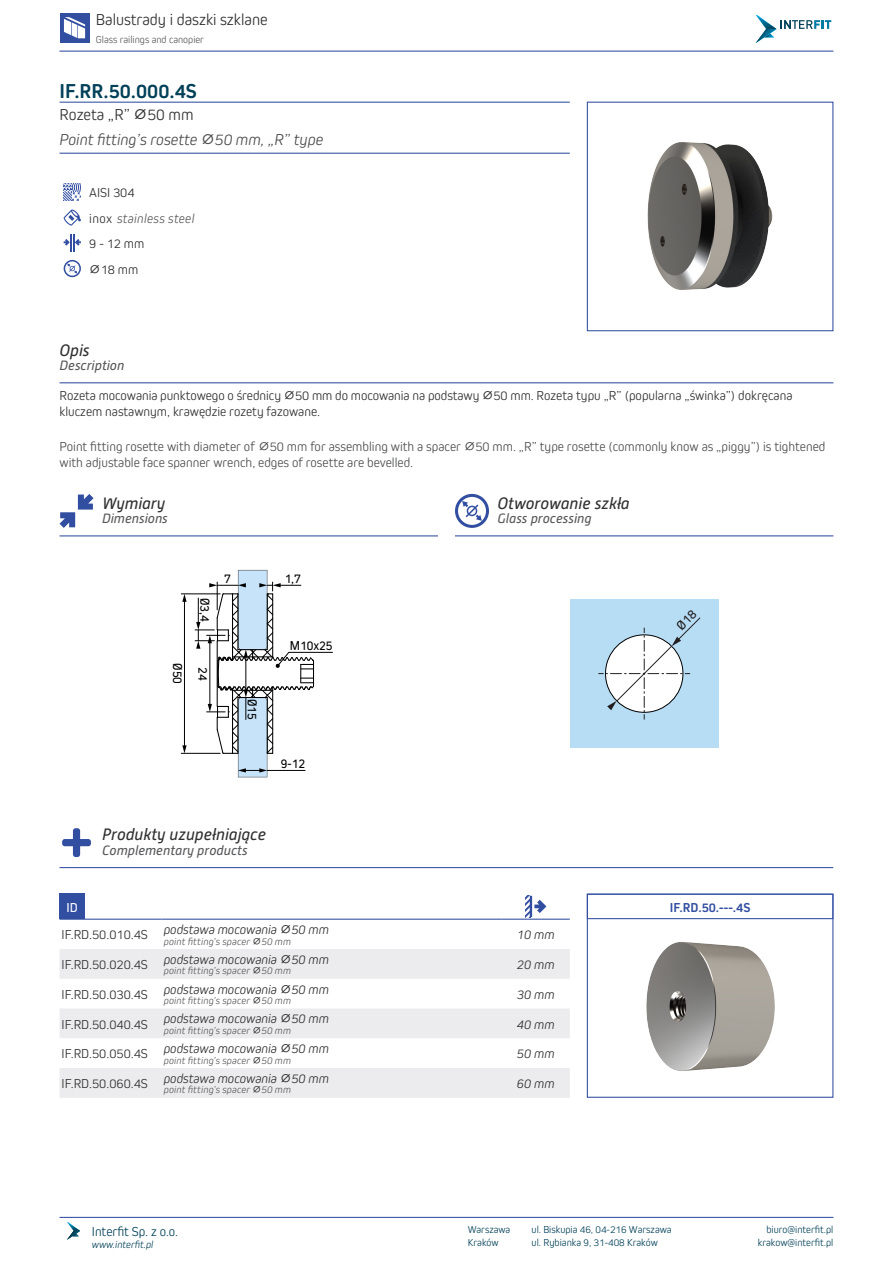
<style>
.page{position:relative;width:893px;height:1263px;background:#fff}
.page>*{position:absolute;margin:0;border:0;box-sizing:border-box;transform-origin:0 0}
.Numer_ID{font:700 21px "Kiro";color:#004058}
.Podpis_nad_PL_-_do_lewej{font:italic 16.5px "Alwyn New";color:#312f30}
.Nazwa_PL{font:300 16.5px "Kiro";color:#312f30}
.Nazwa_EN{font:italic 300 16.5px "Kiro";color:#4b4c4d}
.Opis_produktu_EN{font:300 13.5px/16.2px "Kiro";color:#4b4c4d}
.Wiersze_podstawowe_tabeli_-_kolumny{font:italic 300 13.5px "Kiro";color:#312f30}
.Opis_produktu_PL{font:300 13.5px/16.2px "Kiro";letter-spacing:-.005em;color:#312f30}
.Wiersze_podstawowe_tabeli_-_1_kolumna{font:300 13.5px "Kiro";color:#312f30}
.Podpis_nad_EN_-_do_lewej{font:italic 13.5px "Alwyn New";color:#57585a}
.t1{font:13.5px "Kiro";color:#000;scale:.93 1}
.Atrybut_PL{font:300 13.5px "Kiro";color:#312f30}
.Atrybut_PL-2{font:italic 300 13.5px "Kiro";letter-spacing:.025em;color:#57585a}
.t2{font:300 13.5px "Kiro";color:#004058}
.Podpis_zdjęcia_w_ramce{font:700 13.5px "Kiro";color:#324ea1}
.Nagłówek_tabeli_-_1_kolumna{font:13.5px "Kiro";color:#fff}
.t3{font:300 10.5px "Kiro";color:#004058}
.t4{font:300 10.5px "Kiro";color:#57585a}
.t5{font:italic 300 10.5px "Kiro";color:#004058}
.Wiersze_podstawowe_tabeli_-_kolumny-2{font:italic 300 10.35px "Kiro";letter-spacing:.015em;color:#57585a}
.s1{font-style:normal;color:#312f30}
.s2{color:#312f30}
</style>
<div class="page">
<hr style="left:60px;top:1217px;width:773px;height:1px;background:#324ea1">
<hr style="left:60px;top:51px;width:773px;height:1px;background:#324ea1">
<svg style="left:756px;top:15px;width:75px;height:28px"></svg>
<img style="left:647px;top:142px;width:126px;height:148px">
<div style="left:587px;top:102px;width:246px;height:229px;border:1px solid #324ea1"></div>
<svg style="left:64px;top:183px;width:17px;height:18px"></svg>
<svg style="left:64px;top:209px;width:17px;height:17px"></svg>
<img style="left:608px;top:919px;width:204px;height:152px">
<div style="left:587px;top:894px;width:246px;height:204px;border:1px solid #324ea1"></div>
<svg style="left:64px;top:234px;width:17px;height:18px"></svg>
<svg style="left:64px;top:260px;width:17px;height:17px"></svg>
<svg style="left:455px;top:494px;width:34px;height:34px"></svg>
<div style="left:570px;top:599px;width:149px;height:149px;background:#b7ddf5"></div>
<hr style="left:181px;top:753px;width:39px;height:1px;background:#000">
<hr style="left:181px;top:594px;width:39px;height:1px;background:#000">
<hr style="left:184px;top:600px;width:1px;height:147px;background:#000">
<svg style="left:182px;top:745px;width:5px;height:8px"></svg>
<svg style="left:182px;top:594px;width:5px;height:8px"></svg>
<svg style="left:195px;top:570px;width:138px;height:207px"></svg>
<hr style="left:60px;top:102px;width:510px;height:1px;background:#324ea1">
<hr style="left:60px;top:153px;width:510px;height:1px;background:#324ea1">
<hr style="left:60px;top:535px;width:378px;height:1px;background:#324ea1">
<svg style="left:60px;top:494px;width:34px;height:34px"></svg>
<hr style="left:60px;top:867px;width:773px;height:1px;background:#324ea1">
<div style="left:73px;top:828px;width:7px;height:29px;background:#324ea1;border-radius:3px"></div>
<div style="left:62px;top:839px;width:29px;height:7px;background:#324ea1;border-radius:3px"></div>
<div style="left:60px;top:894px;width:25px;height:25px;background:#324ea1"></div>
<svg style="left:60px;top:949px;width:510px;height:149px;fill:#ececee"></svg>
<svg style="left:60px;top:919px;width:25px;height:1px"></svg>
<hr style="left:85px;top:919px;width:77px;height:1px;background:#324ea1">
<hr style="left:162px;top:919px;width:340px;height:1px;background:#324ea1">
<hr style="left:502px;top:919px;width:68px;height:1px;background:#324ea1">
<svg style="left:525px;top:896px;width:21px;height:21px"></svg>
<hr style="left:530px;top:896px;width:2px;height:21px;background:#324ea1">
<div style="left:587px;top:894px;width:246px;height:25px;border:1px solid #324ea1"></div>
<hr style="left:455px;top:535px;width:378px;height:1px;background:#324ea1">
<hr style="left:60px;top:382px;width:773px;height:1px;background:#324ea1">
<svg style="left:67px;top:1222px;width:13px;height:18px"></svg>
<div style="left:60px;top:13px;width:30px;height:30px;background:#324ea1"></div>
<svg style="left:64px;top:17px;width:21px;height:21px"></svg>
<svg style="left:598px;top:617px;width:103px;height:102px"></svg>
<p class="Nazwa_PL" style="left:96px;top:10px;width:173px">Balustrady i daszki szklane</p>
<p class="t4" style="left:96px;top:33px;width:110px">Glass railings and canopier</p>
<p class="Numer_ID" style="left:60px;top:79px;width:139px">IF.RR.50.000.4S</p>
<p class="Nazwa_PL" style="left:60px;top:105px;width:136px">Rozeta „R” ⌀50 mm</p>
<p class="Nazwa_EN" style="left:60px;top:130px;width:265px">Point fitting’s rosette ⌀50 mm, „R” type</p>
<p class="Atrybut_PL" style="left:89px;top:185px;width:47px">AISI 304</p>
<p class="Atrybut_PL-2" style="left:89px;top:210px;width:107px"><span class="s1">inox</span> stainless steel</p>
<p class="Atrybut_PL" style="left:89px;top:236px;width:57px">9 - 12 mm</p>
<p class="Atrybut_PL" style="left:89px;top:261px;width:51px">⌀18 mm</p>
<p class="Podpis_nad_PL_-_do_lewej" style="left:60px;top:341px;width:32px">Opis</p>
<p class="Podpis_nad_EN_-_do_lewej" style="left:60px;top:358px;width:66px">Description</p>
<p class="Opis_produktu_PL" style="left:60px;top:387px;width:734px">Rozeta mocowania punktowego o średnicy ⌀50 mm do mocowania na podstawy ⌀50 mm. Rozeta typu „R” (popularna „świnka”) dokręcana kluczem nastawnym, krawędzie rozety fazowane.</p>
<p class="Opis_produktu_EN" style="left:60px;top:438px;width:767px">Point fitting rosette with diameter of ⌀50 mm for assembling with a spacer ⌀50 mm. „R” type rosette (commonly know as „piggy”) is tightened with adjustable face spanner wrench, edges of rosette are bevelled.</p>
<p class="Podpis_nad_PL_-_do_lewej" style="left:102px;top:494px;width:65px">Wymiary</p>
<p class="Podpis_nad_EN_-_do_lewej" style="left:102px;top:511px;width:67px">Dimensions</p>
<p class="t1" style="left:186px;top:663px;width:24px;rotate:90deg">Ø50</p>
<p class="t1" style="left:213px;top:598px;width:27px;rotate:90deg">Ø3,4</p>
<p class="t1" style="left:211px;top:667px;width:16px;rotate:90deg">24</p>
<p class="t1" style="left:224px;top:571px;width:9px">7</p>
<p class="t1" style="left:285px;top:571px;width:19px">1,7</p>
<p class="t1" style="left:260px;top:699px;width:24px;rotate:90deg">Ø15</p>
<p class="t1" style="left:290px;top:638px;width:48px">M10x25</p>
<p class="t1" style="left:281px;top:756px;width:27px">9-12</p>
<p class="Podpis_nad_PL_-_do_lewej" style="left:102px;top:825px;width:166px">Produkty uzupełniające</p>
<p class="Podpis_nad_EN_-_do_lewej" style="left:102px;top:843px;width:147px">Complementary products</p>
<p class="Nagłówek_tabeli_-_1_kolumna" style="left:67px;top:899px;width:13px">ID</p>
<p class="Wiersze_podstawowe_tabeli_-_1_kolumna" style="left:62px;top:927px;width:88px">IF.RD.50.010.4S</p>
<p class="Wiersze_podstawowe_tabeli_-_kolumny" style="left:164px;top:922px;width:167px">podstawa mocowania ⌀50 mm</p>
<p class="Wiersze_podstawowe_tabeli_-_kolumny-2" style="left:164px;top:935px;width:129px">point fitting’s spacer <span class="s2">⌀</span>50 mm</p>
<p class="Wiersze_podstawowe_tabeli_-_1_kolumna" style="left:62px;top:957px;width:88px">IF.RD.50.020.4S</p>
<p class="Wiersze_podstawowe_tabeli_-_kolumny" style="left:164px;top:951px;width:167px">podstawa mocowania ⌀50 mm</p>
<p class="Wiersze_podstawowe_tabeli_-_kolumny-2" style="left:164px;top:965px;width:129px">point fitting’s spacer <span class="s2">⌀</span>50 mm</p>
<p class="Wiersze_podstawowe_tabeli_-_1_kolumna" style="left:62px;top:986px;width:88px">IF.RD.50.030.4S</p>
<p class="Wiersze_podstawowe_tabeli_-_kolumny" style="left:164px;top:981px;width:167px">podstawa mocowania ⌀50 mm</p>
<p class="Wiersze_podstawowe_tabeli_-_kolumny-2" style="left:164px;top:994px;width:129px">point fitting’s spacer <span class="s2">⌀</span>50 mm</p>
<p class="Wiersze_podstawowe_tabeli_-_1_kolumna" style="left:62px;top:1016px;width:88px">IF.RD.50.040.4S</p>
<p class="Wiersze_podstawowe_tabeli_-_kolumny" style="left:164px;top:1011px;width:167px">podstawa mocowania ⌀50 mm</p>
<p class="Wiersze_podstawowe_tabeli_-_kolumny-2" style="left:164px;top:1024px;width:129px">point fitting’s spacer <span class="s2">⌀</span>50 mm</p>
<p class="Wiersze_podstawowe_tabeli_-_1_kolumna" style="left:62px;top:1046px;width:88px">IF.RD.50.050.4S</p>
<p class="Wiersze_podstawowe_tabeli_-_kolumny" style="left:164px;top:1041px;width:167px">podstawa mocowania ⌀50 mm</p>
<p class="Wiersze_podstawowe_tabeli_-_kolumny-2" style="left:164px;top:1054px;width:129px">point fitting’s spacer <span class="s2">⌀</span>50 mm</p>
<p class="Wiersze_podstawowe_tabeli_-_1_kolumna" style="left:62px;top:1076px;width:88px">IF.RD.50.060.4S</p>
<p class="Wiersze_podstawowe_tabeli_-_kolumny" style="left:164px;top:1070px;width:167px">podstawa mocowania ⌀50 mm</p>
<p class="Wiersze_podstawowe_tabeli_-_kolumny-2" style="left:164px;top:1084px;width:129px">point fitting’s spacer <span class="s2">⌀</span>50 mm</p>
<p class="t2" style="left:92px;top:1223px;width:88px">Interfit Sp. z o.o.</p>
<p class="t5" style="left:92px;top:1239px;width:63px">www.interfit.pl</p>
<p class="Podpis_nad_PL_-_do_lewej" style="left:497px;top:494px;width:134px">Otworowanie szkła</p>
<p class="Podpis_nad_EN_-_do_lewej" style="left:497px;top:511px;width:96px">Glass processing</p>
<p class="Wiersze_podstawowe_tabeli_-_kolumny" style="left:517px;top:927px;width:39px">10 mm</p>
<p class="Wiersze_podstawowe_tabeli_-_kolumny" style="left:517px;top:957px;width:39px">20 mm</p>
<p class="Wiersze_podstawowe_tabeli_-_kolumny" style="left:517px;top:986px;width:39px">30 mm</p>
<p class="Wiersze_podstawowe_tabeli_-_kolumny" style="left:517px;top:1016px;width:39px">40 mm</p>
<p class="Wiersze_podstawowe_tabeli_-_kolumny" style="left:517px;top:1046px;width:39px">50 mm</p>
<p class="Wiersze_podstawowe_tabeli_-_kolumny" style="left:517px;top:1076px;width:39px">60 mm</p>
<p class="Podpis_zdjęcia_w_ramce" style="left:670px;top:899px;width:82px">IF.RD.50.---.4S</p>
<p class="t3" style="left:468px;top:1224px;width:44px">Warszawa</p>
<p class="t3" style="left:531px;top:1224px;width:142px">ul. Biskupia 46, 04-216 Warszawa</p>
<p class="t3" style="left:766px;top:1224px;width:68px">biuro@interfit.pl</p>
<p class="t3" style="left:468px;top:1236px;width:32px">Kraków</p>
<p class="t3" style="left:531px;top:1236px;width:128px">ul. Rybianka 9, 31-408 Kraków</p>
<p class="t3" style="left:758px;top:1236px;width:77px">krakow@interfit.pl</p>
</div>
